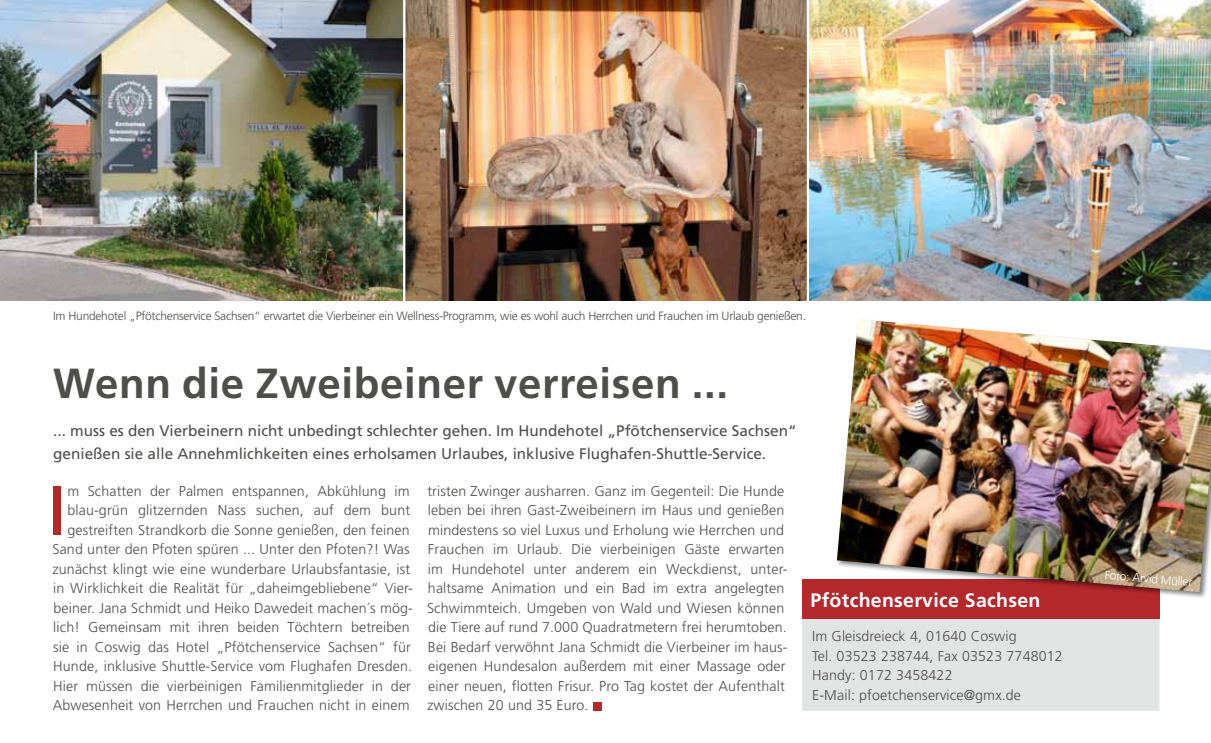
<style>
.page{position:relative;width:1211px;height:743px;background:#fff}
.page>*{position:absolute;margin:0;border:0;box-sizing:border-box;transform-origin:0 0}
.t1{font:70.05px "Frutiger";color:#b4282c}
.t2{font:700 42px "Frutiger";letter-spacing:.015em;color:#4e4e4d}
.t3{font:700 19.5px "Frutiger";letter-spacing:.015em;color:#fff}
.t4{font:15.3px/22.5px "Frutiger";color:#4e4e4d}
.t5{font:300 14.25px/19.5px "Frutiger";letter-spacing:.01em;color:#4e4e4d}
.t6{font:300 12px "Frutiger";letter-spacing:-.02em;color:#4e4e4d}
.t7{font:300 12px "Frutiger";color:#fff}
</style>
<div class="page">
<div style="left:592px;top:701px;width:9px;height:9px;background:#b4282c"></div>
<div style="left:802px;top:612px;width:356px;height:97px;background:#e2e3e3"></div>
<div style="left:801px;top:611px;width:358px;height:99px;border:2px solid #e2e3e3"></div>
<div style="left:801px;top:579px;width:358px;height:39px;background:#b4282c"></div>
<img style="left:0;top:0;width:1210px;height:300px">
<hr style="left:403px;top:0;width:2px;height:304px;background:#fff">
<hr style="left:806px;top:0;width:2px;height:304px;background:#fff">
<div style="left:835px;top:318px;width:375px;height:281px;background:#000;opacity:.5"></div>
<img style="left:836px;top:319px;width:374px;height:272px">
<p class="t6" style="left:53px;top:309px;width:754px">Im Hundehotel „Pfötchenservice Sachsen“ erwartet die Vierbeiner ein Wellness-Programm, wie es wohl auch Herrchen und Frauchen im Urlaub genießen.</p>
<h2 class="t2" style="left:53px;top:358px;width:676px">Wenn die Zweibeiner verreisen ...</h2>
<p class="t4" style="left:53px;top:419px;width:744px">... muss es den Vierbeinern nicht unbedingt schlechter gehen. Im Hundehotel „Pfötchenservice Sachsen“ genießen sie alle Annehmlichkeiten eines erholsamen Urlaubes, inklusive Flughafen-Shuttle-Service.</p>
<p class="t5" style="left:52px;top:481px;width:362px;text-align:right">m Schatten der Palmen entspannen, Abkühlung im blau-grün glitzernden Nass suchen, auf dem bunt gestreiften Strandkorb die Sonne genießen, den feinen Sand unter den Pfoten spüren ... Unter den Pfoten?! Was zunächst klingt wie eine wunderbare Urlaubsfantasie, ist in Wirklichkeit die Realität für „daheimgebliebene“ Vier&shy;beiner. Jana Schmidt und Heiko Dawedeit machen´s mög&shy;lich! Gemeinsam mit ihren beiden Töchtern betreiben sie in Coswig das Hotel „Pfötchenservice Sachsen“ für Hunde, inklusive Shuttle-Service vom Flughafen Dresden.<br>Hier müssen die vierbeinigen Familienmitglieder in der Abwesenheit von Herrchen und Frauchen nicht in einem</p>
<p class="t5" style="left:427px;top:480px;width:362px">tristen Zwinger ausharren. Ganz im Gegenteil: Die Hunde leben bei ihren Gast-Zweibeinern im Haus und genießen mindestens so viel Luxus und Erholung wie Herrchen und Frauchen im Urlaub. Die vierbeinigen Gäste erwarten im Hundehotel unter anderem ein Weckdienst, unter&shy;haltsame Animation und ein Bad im extra angelegten Schwimmteich. Umgeben von Wald und Wiesen können die Tiere auf rund 7.000 Quadratmetern frei herumtoben.<br>Bei Bedarf verwöhnt Jana Schmidt die Vierbeiner im haus&shy;eigenen Hundesalon außerdem mit einer Massage oder einer neuen, flotten Frisur. Pro Tag kostet der Aufenthalt zwischen 20 und 35 Euro.</p>
<h1 class="t1" style="left:47px;top:469px;width:21px">I</h1>
<h3 class="t3" style="left:810px;top:588px;width:231px">Pfötchenservice Sachsen</h3>
<p class="t5" style="left:811px;top:626px;width:252px">Im Gleisdreieck 4, 01640 Coswig<br>Tel. 03523 238744, Fax 03523 7748012<br>Handy: 0172 3458422<br>E-Mail: pfoetchenservice@gmx.de</p>
<p class="t7" style="left:1104px;top:567px;width:89px;rotate:5deg">Foto: Arvid Müller</p>
</div>
